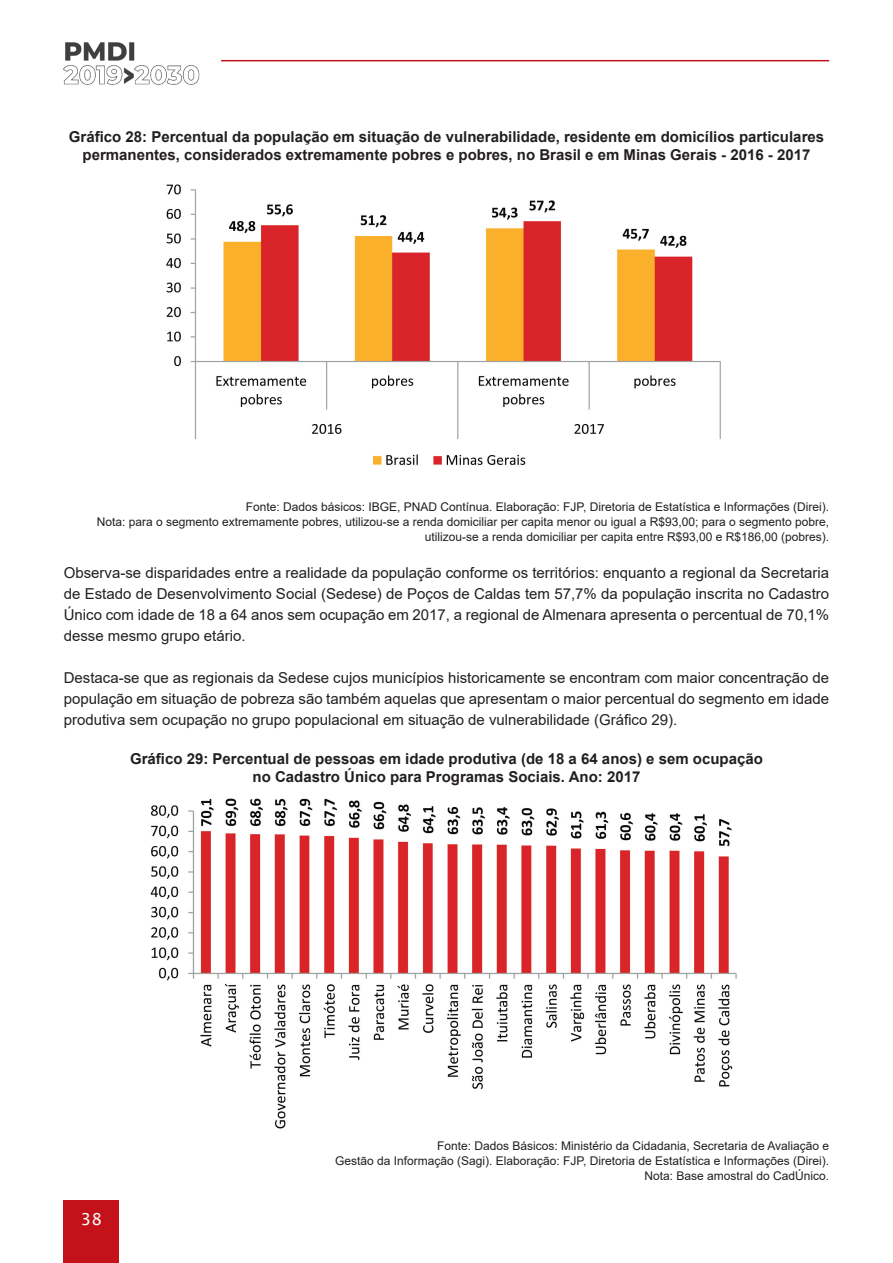
<style>
.page{position:relative;width:893px;height:1263px;background:#fff}
.page>*{position:absolute;margin:0;border:0;box-sizing:border-box;transform-origin:0 0}
.t1{font:16.5px "Lucida Sans";color:#fff}
.texto{font:15px/21px "Arial";color:#231f20;text-align:justify}
.legenda_grafico{font:700 15px/18px "Arial";color:#231f20;text-align:center}
.Fonte{font:12px/15px "Arial";color:#231f20;text-align:right}
</style>
<div class="page">
<div style="left:64px;top:1200px;width:55px;height:63px;background:#c4121a"></div>
<hr style="left:221px;top:60px;width:608px;height:1px;background:#c4121a">
<img style="left:64px;top:42px;width:136px;height:42px">
<img style="left:166px;top:184px;width:555px;height:281px">
<img style="left:150px;top:798px;width:587px;height:331px">
<p class="legenda_grafico" style="left:69px;top:128px;width:757px">Gráfico 28: Percentual da população em situação de vulnerabilidade, residente em domicílios particulares permanentes, considerados extremamente pobres e pobres, no Brasil e em Minas Gerais - 2016 - 2017</p>
<p class="Fonte" style="left:246px;top:499px;width:585px">Fonte: Dados básicos: IBGE, PNAD Contínua. Elaboração: FJP, Diretoria de Estatística e Informações (Direi).</p>
<p class="Fonte" style="left:97px;top:514px;width:734px">Nota: para o segmento extremamente pobres, utilizou-se a renda domiciliar per capita menor ou igual a R$93,00; para o segmento pobre, utilizou-se a renda domiciliar per capita entre R$93,00 e R$186,00 (pobres).</p>
<p class="texto" style="left:64px;top:562px;width:767px">Observa-se disparidades entre a realidade da população conforme os territórios: enquanto a regional da Secretaria de Estado de Desenvolvimento Social (Sedese) de Poços de Caldas tem 57,7% da população inscrita no Cadastro Único com idade de 18 a 64 anos sem ocupação em 2017, a regional de Almenara apresenta o percentual de 70,1% desse mesmo grupo etário.</p>
<p class="texto" style="left:64px;top:667px;width:767px">Destaca-se que as regionais da Sedese cujos municípios historicamente se encontram com maior concentração de população em situação de pobreza são também aquelas que apresentam o maior percentual do segmento em idade produtiva sem ocupação no grupo populacional em situação de vulnerabilidade (Gráfico 29).</p>
<p class="legenda_grafico" style="left:130px;top:750px;width:634px">Gráfico 29: Percentual de pessoas em idade produtiva (de 18 a 64 anos) e sem ocupação</p>
<p class="legenda_grafico" style="left:253px;top:768px;width:389px">no Cadastro Único para Programas Sociais. Ano: 2017</p>
<p class="t1" style="left:81px;top:1209px;width:22px">38</p>
<p class="Fonte" style="left:437px;top:1138px;width:393px">Fonte: Dados Básicos: Ministério da Cidadania, Secretaria de Avaliação e</p>
<p class="Fonte" style="left:335px;top:1153px;width:495px">Gestão da Informação (Sagi). Elaboração: FJP, Diretoria de Estatística e Informações (Direi).</p>
<p class="Fonte" style="left:644px;top:1168px;width:186px">Nota: Base amostral do CadÚnico.</p>
</div>
